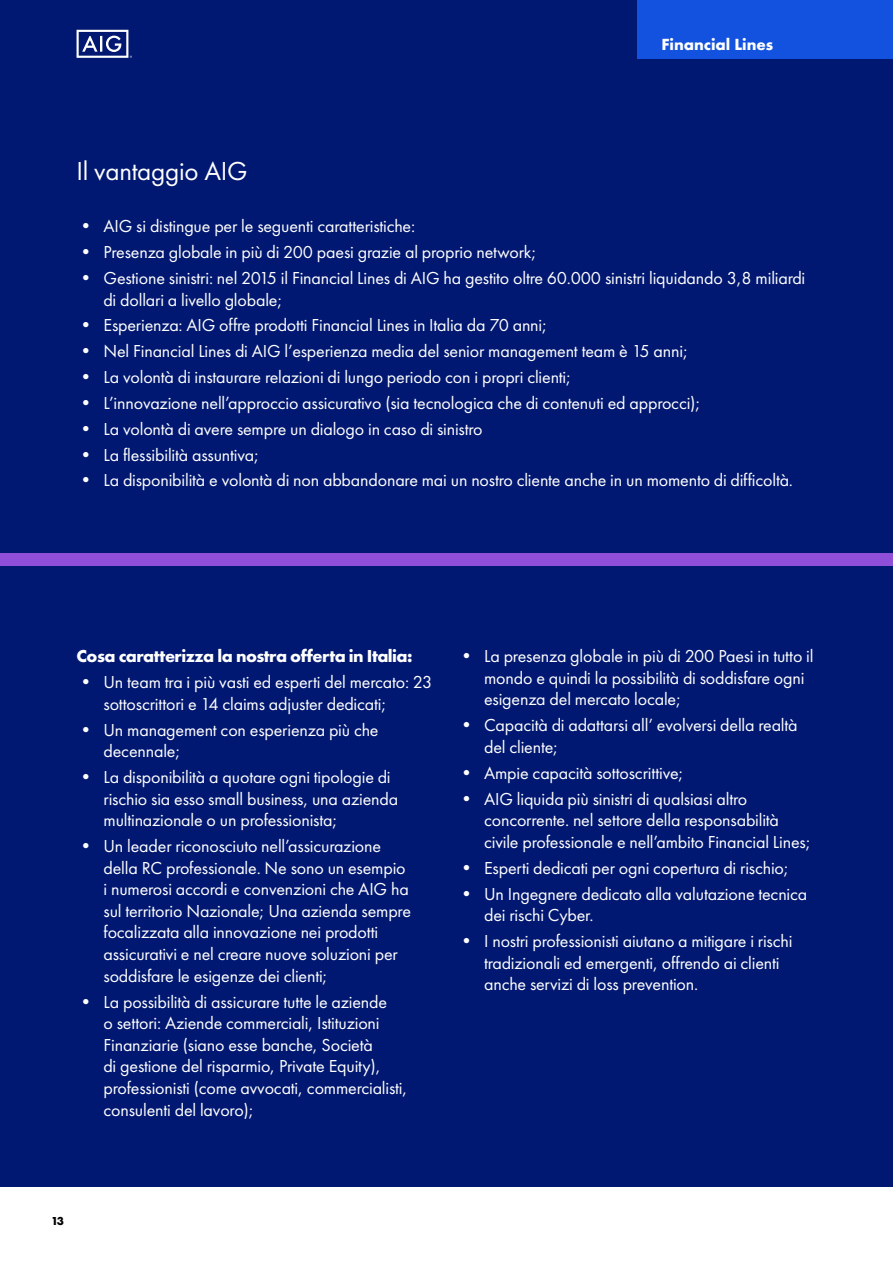
<style>
.page{position:relative;width:893px;height:1263px;background:#fff}
.page>*{position:absolute;margin:0;border:0;box-sizing:border-box;transform-origin:0 0}
.t1{font:27px "Futura PT";letter-spacing:-.01em;color:#fff}
.t2{font:18px/21.6px "Futura PT";letter-spacing:-.01em;color:#fff}
.t3{font:700 18px "Futura PT";letter-spacing:-.03em;color:#fff}
.t4{font:700 16.8px "Futura PT";color:#fff}
.t5{font:700 12px "Futura PT";color:#000}
.s1{font-size:18.9px}
</style>
<div class="page">
<div style="left:0;top:0;width:893px;height:1186px;background:#001871"></div>
<div style="left:0;top:553px;width:893px;height:13px;background:#8f4fd9"></div>
<div style="left:638px;top:0;width:255px;height:59px;background:#1352de"></div>
<svg style="left:77px;top:30px;width:55px;height:28px"></svg>
<p class="t4" style="left:662px;top:34px;width:113px">Financial Lines</p>
<h1 class="t1" style="left:77px;top:155px;width:173px">Il vantaggio AIG</h1>
<p class="t2" style="left:77px;top:215px;width:340px"><span class="s1">•</span> AIG si distingue per le seguenti caratteristiche:</p>
<p class="t2" style="left:77px;top:241px;width:461px"><span class="s1">•</span> Presenza globale in più di 200 paesi grazie al proprio network;</p>
<p class="t2" style="left:104px;top:267px;width:703px;text-indent:-27px"><span class="s1">•</span> Gestione sinistri: nel 2015 il Financial Lines di AIG ha gestito oltre 60.000 sinistri liquidando 3,8 miliardi di dollari a livello globale;</p>
<p class="t2" style="left:77px;top:314px;width:472px"><span class="s1">•</span> Esperienza: AIG offre prodotti Financial Lines in Italia da 70 anni;</p>
<p class="t2" style="left:77px;top:340px;width:613px"><span class="s1">•</span> Nel Financial Lines di AIG l’esperienza media del senior management team è 15 anni;</p>
<p class="t2" style="left:77px;top:366px;width:496px"><span class="s1">•</span> La volontà di instaurare relazioni di lungo periodo con i propri clienti;</p>
<p class="t2" style="left:77px;top:392px;width:625px"><span class="s1">•</span> L’innovazione nell’approccio assicurativo (sia tecnologica che di contenuti ed approcci);</p>
<p class="t2" style="left:77px;top:418px;width:408px"><span class="s1">•</span> La volontà di avere sempre un dialogo in caso di sinistro</p>
<p class="t2" style="left:77px;top:444px;width:184px"><span class="s1">•</span> La flessibilità assuntiva;</p>
<p class="t2" style="left:77px;top:470px;width:718px"><span class="s1">•</span> La disponibilità e volontà di non abbandonare mai un nostro cliente anche in un momento di difficoltà.</p>
<p class="t3" style="left:77px;top:645px;width:337px">Cosa caratterizza la nostra offerta in Italia:</p>
<p class="t2" style="left:104px;top:671px;width:330px;text-indent:-27px"><span class="s1">•</span> Un team tra i più vasti ed esperti del mercato: 23 sottoscrittori e 14 claims adjuster dedicati;</p>
<p class="t2" style="left:104px;top:719px;width:276px;text-indent:-27px"><span class="s1">•</span> Un management con esperienza più che decennale;</p>
<p class="t2" style="left:104px;top:766px;width:296px;text-indent:-27px"><span class="s1">•</span> La disponibilità a quotare ogni tipologie di rischio sia esso small business, una azienda multinazionale o un professionista;</p>
<p class="t2" style="left:104px;top:835px;width:309px;text-indent:-27px"><span class="s1">•</span> Un leader riconosciuto nell’assicurazione della RC professionale. Ne sono un esempio i numerosi accordi e convenzioni che AIG ha sul territorio Nazionale; Una azienda sempre focalizzata alla innovazione nei prodotti assicurativi e nel creare nuove soluzioni per soddisfare le esigenze dei clienti;</p>
<p class="t2" style="left:104px;top:991px;width:305px;text-indent:-27px"><span class="s1">•</span> La possibilità di assicurare tutte le aziende<br>o settori: Aziende commerciali, Istituzioni Finanziarie (siano esse banche, Società<br>di gestione del risparmio, Private Equity), professionisti (come avvocati, commercialisti, consulenti del lavoro);</p>
<p class="t2" style="left:484px;top:645px;width:331px;text-indent:-27px"><span class="s1">•</span> La presenza globale in più di 200 Paesi in tutto il mondo e quindi la possibilità di soddisfare ogni esigenza del mercato locale;</p>
<p class="t2" style="left:484px;top:714px;width:315px;text-indent:-27px"><span class="s1">•</span> Capacità di adattarsi all’ evolversi della realtà del cliente;</p>
<p class="t2" style="left:457px;top:762px;width:228px"><span class="s1">•</span> Ampie capacità sottoscrittive;</p>
<p class="t2" style="left:484px;top:788px;width:328px;text-indent:-27px"><span class="s1">•</span> AIG liquida più sinistri di qualsiasi altro concorrente. nel settore della responsabilità civile professionale e nell’ambito Financial Lines;</p>
<p class="t2" style="left:457px;top:857px;width:333px"><span class="s1">•</span> Esperti dedicati per ogni copertura di rischio;</p>
<p class="t2" style="left:484px;top:883px;width:325px;text-indent:-27px"><span class="s1">•</span> Un Ingegnere dedicato alla valutazione tecnica dei rischi Cyber.</p>
<p class="t2" style="left:484px;top:930px;width:310px;text-indent:-27px"><span class="s1">•</span> I nostri professionisti aiutano a mitigare i rischi tradizionali ed emergenti, offrendo ai clienti anche servizi di loss prevention.</p>
<p class="t5" style="left:51px;top:1213px;width:15px">13</p>
</div>
